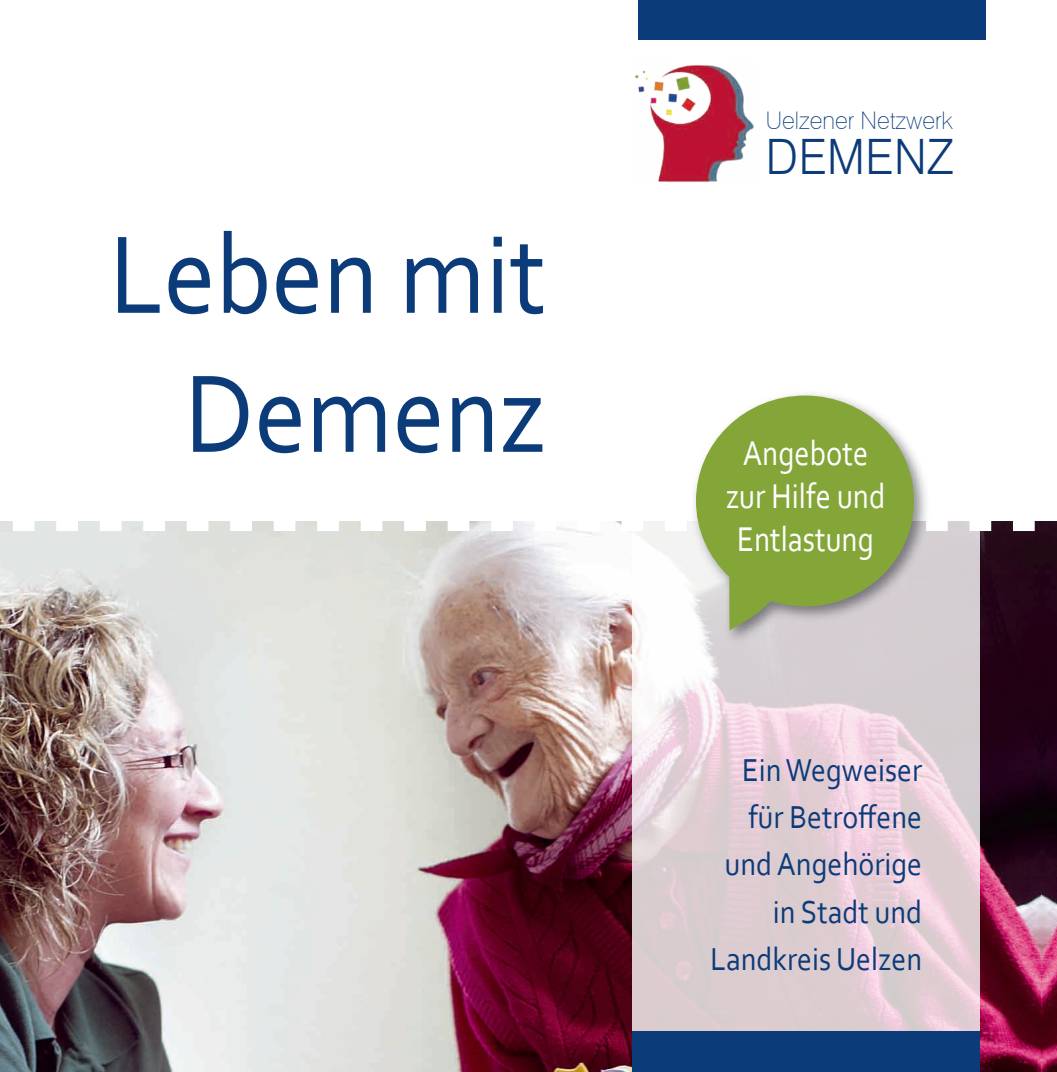
<style>
.page{position:relative;width:1057px;height:1072px;background:#fff}
.page>*{position:absolute;margin:0;border:0;box-sizing:border-box;transform-origin:0 0}
.t1{font:115.85px/139px "Corbel";color:#0c3b79;text-align:right;scale:.9 1}
.t2{font:300 48.82px "Swiss 721 BT";letter-spacing:.01em;color:#0c3b79;scale:.95 1}
.t3{font:36.05px/43.2px "Corbel";color:#fff;text-align:center;scale:.85 1}
.t4{font:33.25px/47.2px "Corbel";color:#0c3b79;text-align:right;scale:.9 1}
.t5{font:100 24.32px "Swiss 721 BT";color:#0c3b79}
</style>
<div class="page">
<img style="left:0;top:531px;width:1057px;height:540px">
<div style="left:638px;top:0;width:347px;height:40px;background:#0c3b79"></div>
<svg style="left:0;top:521px;width:1057px;height:10px"></svg>
<svg style="left:632px;top:521px;width:347px;height:510px;background:#e3d3d9"></svg>
<img style="left:634px;top:65px;width:120px;height:118px">
<div style="left:689px;top:387px;width:242px;height:259px;background:#191c25;opacity:.5"></div>
<svg style="left:696px;top:395px;width:218px;height:235px;background:#9bb364"></svg>
<div style="left:632px;top:1031px;width:347px;height:40px;background:#0c3b79"></div>
<h1 class="t1" style="left:109px;top:202px;width:486px">Leben mit<br>Demenz</h1>
<p class="t5" style="left:766px;top:106px;width:188px">Uelzener Netzwerk</p>
<h2 class="t2" style="left:766px;top:127px;width:199px">DEMENZ</h2>
<p class="t3" style="left:725px;top:430px;width:189px">Angebote zur Hilfe und<br>Entlastung</p>
<p class="t4" style="left:710px;top:745px;width:237px">Ein Wegweiser für Betroffene und Angehörige in Stadt und<br>Landkreis Uelzen</p>
</div>
